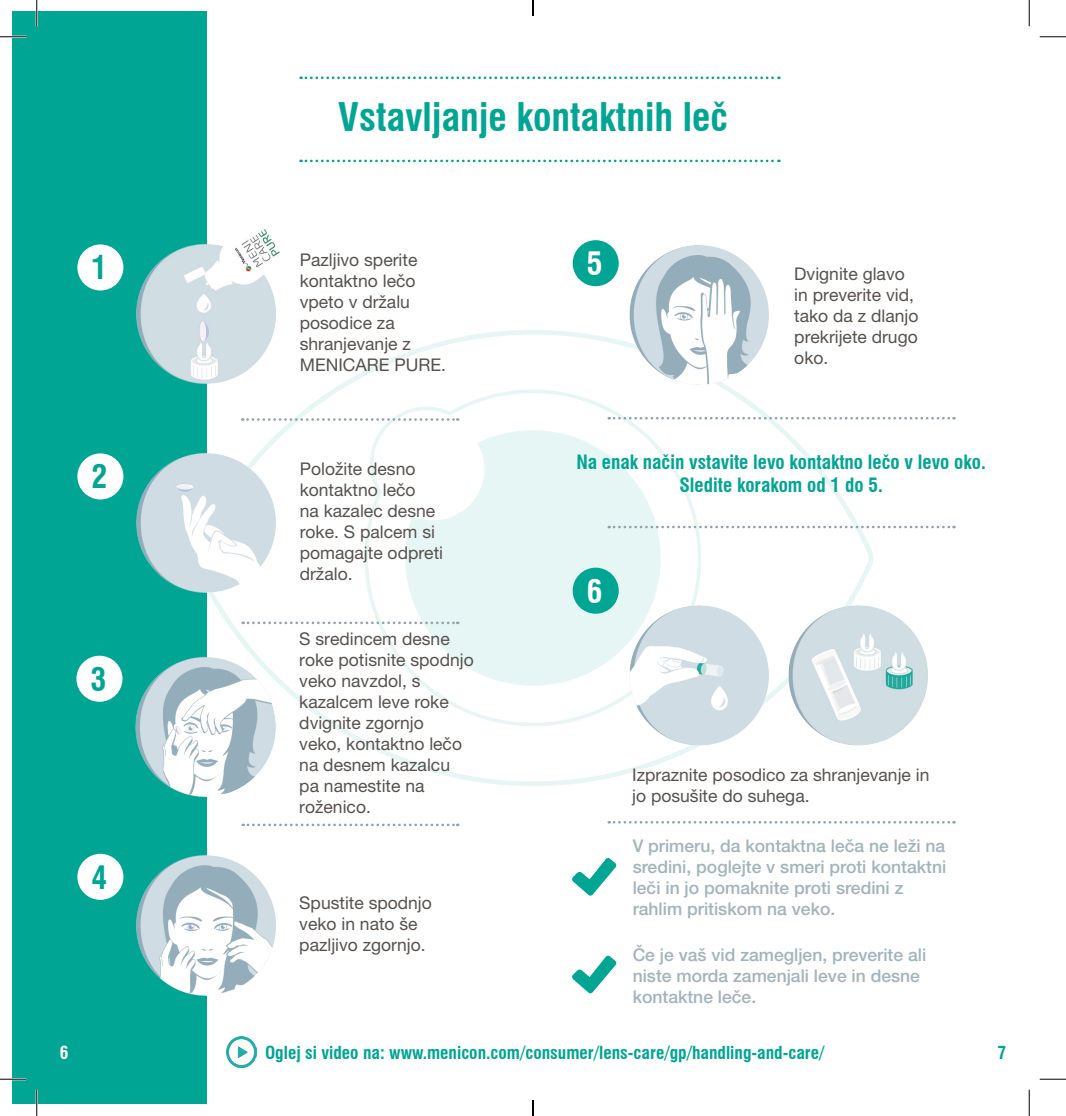
<style>
.page{position:relative;width:1066px;height:1116px;background:#fff}
.page>*{position:absolute;margin:0;border:0;box-sizing:border-box;transform-origin:0 0}
.Titre_C22{font:700 condensed 38.5px "Swiss 721 BT";color:#00a594}
.t1{font:700 condensed 31.5px "Swiss 721 BT";color:#00a594}
.t2{font:700 condensed 31.5px "Swiss 721 BT";color:#fff}
.t3{font:700 condensed 19.25px "Swiss 721 BT";color:#00a594}
.Body_C10_roman{font:17.5px/21px "Helvetica Neue LT Pro";color:#57514d}
.Body_C10_roman-2{font:500 17.5px/21px "Helvetica Neue LT Pro";color:#a1b4bd}
.Titre_C22-2{font:700 condensed 17.5px "Swiss 721 BT";color:#00a594}
.t4{font:700 condensed 17.5px "Swiss 721 BT";color:#fff}
</style>
<div class="page">
<div style="left:12px;top:12px;width:194px;height:1091px;background:#00a594"></div>
<svg style="left:206px;top:330px;width:668px;height:456px"></svg>
<svg style="left:363px;top:387px;width:340px;height:341px"></svg>
<svg style="left:405px;top:430px;width:255px;height:255px;fill:#e6f6f4"></svg>
<svg style="left:572px;top:858px;width:44px;height:37px"></svg>
<svg style="left:572px;top:955px;width:44px;height:38px"></svg>
<div style="left:77px;top:244px;width:46px;height:46px;background:#fff;border-radius:50%"></div>
<div style="left:572px;top:240px;width:47px;height:46px;background:#00a594;border-radius:50%"></div>
<div style="left:77px;top:453px;width:46px;height:46px;background:#fff;border-radius:50%"></div>
<div style="left:572px;top:567px;width:47px;height:46px;background:#00a594;border-radius:50%"></div>
<div style="left:76px;top:655px;width:46px;height:46px;background:#fff;border-radius:50%"></div>
<div style="left:77px;top:853px;width:46px;height:46px;background:#fff;border-radius:50%"></div>
<svg style="left:301px;top:160px;width:478px;height:2px"></svg>
<svg style="left:301px;top:76px;width:478px;height:3px"></svg>
<svg style="left:243px;top:621px;width:215px;height:3px"></svg>
<svg style="left:306px;top:823px;width:152px;height:3px"></svg>
<svg style="left:242px;top:418px;width:216px;height:3px"></svg>
<svg style="left:609px;top:821px;width:345px;height:2px"></svg>
<svg style="left:609px;top:525px;width:345px;height:3px"></svg>
<svg style="left:609px;top:417px;width:345px;height:2px"></svg>
<img style="left:108px;top:213px;width:198px;height:198px">
<img style="left:108px;top:626px;width:198px;height:397px">
<img style="left:108px;top:422px;width:198px;height:198px">
<img style="left:601px;top:240px;width:198px;height:172px">
<img style="left:601px;top:574px;width:159px;height:199px">
<img style="left:760px;top:574px;width:168px;height:199px">
<img style="left:226px;top:1036px;width:31px;height:30px">
<hr style="left:0;top:36px;width:26px;height:2px;background:#fff">
<hr style="left:0;top:1077px;width:26px;height:3px;background:#fff">
<hr style="left:36px;top:0;width:2px;height:26px;background:#fff">
<hr style="left:36px;top:1089px;width:2px;height:26px;background:#fff">
<svg style="left:0;top:36px;width:26px;height:1px"></svg>
<svg style="left:1039px;top:36px;width:27px;height:1px"></svg>
<svg style="left:0;top:1078px;width:26px;height:1px"></svg>
<svg style="left:1039px;top:1078px;width:27px;height:1px"></svg>
<svg style="left:36px;top:0;width:1px;height:26px"></svg>
<svg style="left:36px;top:1089px;width:1px;height:26px"></svg>
<svg style="left:1029px;top:0;width:1px;height:26px"></svg>
<svg style="left:1029px;top:1089px;width:1px;height:26px"></svg>
<svg style="left:532px;top:0;width:2px;height:16px"></svg>
<svg style="left:532px;top:1100px;width:2px;height:15px"></svg>
<p class="Titre_C22" style="left:338px;top:94px;width:391px">Vstavljanje kontaktnih leč</p>
<p class="t1" style="left:91px;top:249px;width:17px">1</p>
<p class="t2" style="left:586px;top:245px;width:17px">5</p>
<p class="Body_C10_roman" style="left:300px;top:249px;width:148px">Pazljivo sperite kontaktno lečo vpeto v držalu posodice za shranjevanje z<br>MENICARE PURE.</p>
<p class="Body_C10_roman" style="left:794px;top:263px;width:126px">Dvignite glavo in preverite vid, tako da z dlanjo prekrijete drugo oko.</p>
<p class="t1" style="left:91px;top:458px;width:17px">2</p>
<p class="t1" style="left:90px;top:660px;width:17px">3</p>
<p class="t1" style="left:91px;top:858px;width:17px">4</p>
<p class="Body_C10_roman" style="left:300px;top:458px;width:145px">Položite desno kontaktno lečo<br>na kazalec desne roke. S palcem si pomagajte odpreti držalo.</p>
<p class="Body_C10_roman" style="left:299px;top:628px;width:176px">S sredincem desne roke potisnite spodnjo veko navzdol, s kazalcem leve roke dvignite zgornjo<br>veko, kontaktno lečo na desnem kazalcu pa namestite na roženico.</p>
<p class="Body_C10_roman" style="left:299px;top:892px;width:134px">Spustite spodnjo veko in nato še pazljivo zgornjo.</p>
<p class="t3" style="left:576px;top:450px;width:411px">Na enak način vstavite levo kontaktno lečo v levo oko.</p>
<p class="t3" style="left:679px;top:473px;width:205px">Sledite korakom od 1 do 5.</p>
<p class="t2" style="left:586px;top:572px;width:17px">6</p>
<p class="Body_C10_roman" style="left:632px;top:763px;width:299px">Izpraznite posodico za shranjevanje in jo posušite do suhega.</p>
<p class="Body_C10_roman-2" style="left:632px;top:834px;width:315px">V primeru, da kontaktna leča ne leži na sredini, poglejte v smeri proti kontaktni leči in jo pomaknite proti sredini z rahlim pritiskom na veko.</p>
<p class="Body_C10_roman-2" style="left:632px;top:944px;width:295px">Če je vaš vid zamegljen, preverite ali niste morda zamenjali leve in desne kontaktne leče.</p>
<p class="t4" style="left:60px;top:1041px;width:10px">6</p>
<p class="Titre_C22-2" style="left:265px;top:1041px;width:561px">Oglej si video na: www.menicon.com/consumer/lens-care/gp/handling-and-care/</p>
<p class="Titre_C22-2" style="left:997px;top:1041px;width:10px">7</p>
</div>
